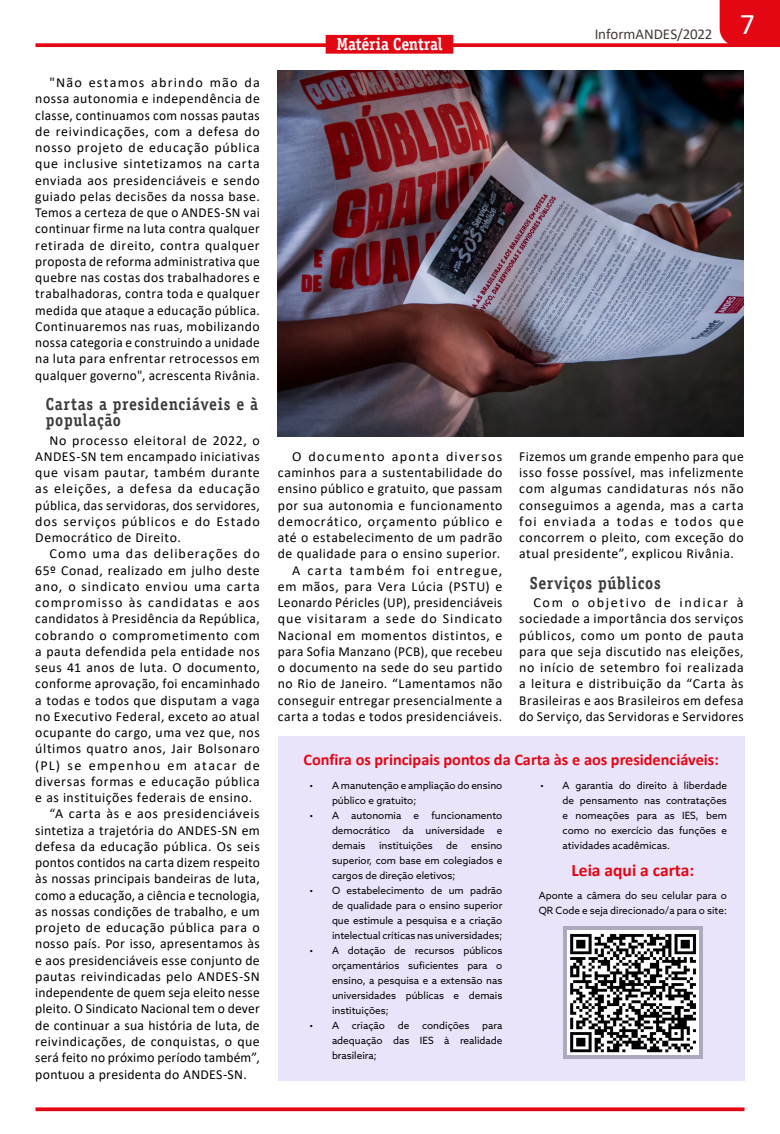
<style>
.page{position:relative;width:780px;height:1134px;background:#fff}
.page>*{position:absolute;margin:0;border:0;box-sizing:border-box;transform-origin:0 0}
.t1{font:30px "Calibri";color:#fff}
.t2{font:700 17.5px/16.2px "Officina Serif Std";letter-spacing:.04em;color:#3c3c3b;scale:.9 1}
.t3{font:700 17.5px "Calibri";color:#e30613}
.t4{font:700 17.5px "Officina Serif Std";letter-spacing:-.01em;color:#fff;scale:.9 1}
.t5{font:700 16.25px "Calibri";color:#e30613}
.t6{font:15px "Calibri";letter-spacing:-.005em;color:#453a36}
.t7{font:13.75px/16.2px "Calibri";letter-spacing:.035em;color:#000;text-align:justify}
.t8{font:13.75px "Calibri";letter-spacing:.01em;color:#000}
.t9{font:13.75px "Calibri";letter-spacing:.07em;color:#000}
.t10{font:13.75px "Calibri";letter-spacing:.015em;color:#000}
.t11{font:13.75px "Calibri";letter-spacing:.06em;color:#000}
.t12{font:13.75px "Calibri";letter-spacing:.09em;color:#000}
.t13{font:10px/15px "Azo Sans";color:#000;text-align:justify}
</style>
<div class="page">
<img style="left:278px;top:71px;width:465px;height:366px">
<div style="left:719px;top:0;width:61px;height:43px;background:#e30613"></div>
<svg style="left:35px;top:43px;width:745px;height:4px;background:#e41622"></svg>
<div style="left:325px;top:35px;width:128px;height:19px;background:#e30613"></div>
<svg style="left:35px;top:1107px;width:709px;height:4px;background:#e5202b"></svg>
<div style="left:278px;top:736px;width:466px;height:345px;background:#eae4fa"></div>
<svg style="left:563px;top:926px;width:139px;height:133px;background:#bab6c7"></svg>
<img style="left:567px;top:931px;width:131px;height:123px">
<p class="t7" style="left:35px;top:74px;width:226px;text-indent:14px">"Não estamos abrindo mão da nossa autonomia e independência de classe, continuamos com nossas pautas de reivindicações, com a defesa do nosso projeto de educação pública que inclusive sintetizamos na carta enviada aos presidenciáveis e sendo guiado pelas decisões da nossa base.<br>Temos a certeza de que o ANDES-SN vai continuar firme na luta contra qualquer retirada de direito, contra qualquer proposta de reforma administrativa que quebre nas costas dos trabalhadores e trabalhadoras, contra toda e qualquer medida que ataque a educação pública.<br>Continuaremos nas ruas, mobilizando nossa categoria e construindo a unidade na luta para enfrentar retrocessos em qualquer governo", acrescenta Rivânia.</p>
<p class="t2" style="left:46px;top:396px;width:237px">Cartas a presidenciáveis e à população</p>
<p class="t7" style="left:35px;top:432px;width:226px;text-indent:14px">No processo eleitoral de 2022, o ANDES-SN tem encampado iniciativas que visam pautar, também durante as eleições, a defesa da educação pública, das servidoras, dos servidores, dos serviços públicos e do Estado Democrático de Direito.</p>
<p class="t9" style="left:49px;top:544px;width:212px">Como uma das deliberações do</p>
<p class="t7" style="left:35px;top:562px;width:226px">65º Conad, realizado em julho deste</p>
<p class="t11" style="left:35px;top:577px;width:226px">ano, o sindicato enviou uma carta</p>
<p class="t9" style="left:35px;top:593px;width:226px">compromisso às candidatas e aos</p>
<p class="t7" style="left:35px;top:610px;width:226px">candidatos à Presidência da República,</p>
<p class="t7" style="left:35px;top:627px;width:226px">cobrando o comprometimento com</p>
<p class="t7" style="left:35px;top:643px;width:226px">a pauta defendida pela entidade nos</p>
<p class="t7" style="left:35px;top:659px;width:226px">seus 41 anos de luta. O documento,</p>
<p class="t7" style="left:35px;top:675px;width:226px">conforme aprovação, foi encaminhado</p>
<p class="t7" style="left:35px;top:692px;width:226px">a todas e todos que disputam a vaga</p>
<p class="t7" style="left:35px;top:708px;width:226px">no Executivo Federal, exceto ao atual</p>
<p class="t7" style="left:35px;top:724px;width:226px">ocupante do cargo, uma vez que, nos</p>
<p class="t7" style="left:35px;top:740px;width:226px">últimos quatro anos, Jair Bolsonaro</p>
<p class="t12" style="left:35px;top:756px;width:226px">(PL) se empenhou em atacar de</p>
<p class="t7" style="left:35px;top:773px;width:226px">diversas formas e educação pública</p>
<p class="t7" style="left:35px;top:789px;width:218px">e as instituições federais de ensino.</p>
<p class="t7" style="left:49px;top:805px;width:212px">“A carta às e aos presidenciáveis</p>
<p class="t7" style="left:35px;top:822px;width:226px">sintetiza a trajetória do ANDES-SN em</p>
<p class="t7" style="left:35px;top:838px;width:226px">defesa da educação pública. Os seis</p>
<p class="t8" style="left:35px;top:853px;width:226px">pontos contidos na carta dizem respeito</p>
<p class="t7" style="left:35px;top:870px;width:226px">às nossas principais bandeiras de luta,</p>
<p class="t8" style="left:35px;top:886px;width:226px">como a educação, a ciência e tecnologia,</p>
<p class="t7" style="left:35px;top:903px;width:226px">as nossas condições de trabalho, e um</p>
<p class="t7" style="left:35px;top:919px;width:226px">projeto de educação pública para o</p>
<p class="t7" style="left:35px;top:935px;width:226px">nosso país. Por isso, apresentamos às</p>
<p class="t7" style="left:35px;top:952px;width:226px">e aos presidenciáveis esse conjunto de</p>
<p class="t7" style="left:35px;top:968px;width:226px">pautas reivindicadas pelo ANDES-SN</p>
<p class="t7" style="left:35px;top:984px;width:226px">independente de quem seja eleito nesse</p>
<p class="t8" style="left:35px;top:999px;width:226px">pleito. O Sindicato Nacional tem o dever</p>
<p class="t10" style="left:35px;top:1016px;width:226px">de continuar a sua história de luta, de</p>
<p class="t7" style="left:35px;top:1033px;width:226px">reivindicações, de conquistas, o que</p>
<p class="t8" style="left:35px;top:1048px;width:226px">será feito no próximo período também”,</p>
<p class="t7" style="left:35px;top:1065px;width:213px">pontuou a presidenta do ANDES-SN.</p>
<p class="t4" style="left:336px;top:33px;width:119px">Matéria Central</p>
<p class="t6" style="left:594px;top:24px;width:119px">InformANDES/2022</p>
<h1 class="t1" style="left:740px;top:4px;width:17px">7</h1>
<p class="t7" style="left:278px;top:448px;width:226px;text-align:right">O documento aponta diversos caminhos para a sustentabilidade do ensino público e gratuito, que passam por sua autonomia e funcionamento democrático, orçamento público e até o estabelecimento de um padrão de qualidade para o ensino superior.<br>A carta também foi entregue, em mãos, para Vera Lúcia (PSTU) e Leonardo Péricles (UP), presidenciáveis que visitaram a sede do Sindicato Nacional em momentos distintos, e para Sofia Manzano (PCB), que recebeu o documento na sede do seu partido no Rio de Janeiro. “Lamentamos não conseguir entregar presencialmente a carta a todas e todos presidenciáveis.</p>
<p class="t7" style="left:519px;top:448px;width:226px">Fizemos um grande empenho para que isso fosse possível, mas infelizmente com algumas candidaturas nós não conseguimos a agenda, mas a carta foi enviada a todas e todos que concorrem o pleito, com exceção do atual presidente”, explicou Rivânia.</p>
<p class="t2" style="left:530px;top:575px;width:147px">Serviços públicos</p>
<p class="t7" style="left:519px;top:594px;width:226px;text-indent:14px">Com o objetivo de indicar à sociedade a importância dos serviços públicos, como um ponto de pauta para que seja discutido nas eleições, no início de setembro foi realizada a leitura e distribuição da “Carta às Brasileiras e aos Brasileiros em defesa do Serviço, das Servidoras e Servidores</p>
<p class="t5" style="left:303px;top:748px;width:417px">Confira os principais pontos da Carta às e aos presidenciáveis:</p>
<p class="t13" style="left:562px;top:778px;width:166px;text-indent:-22px">• A garantia do direito à liberdade de pensamento nas contratações e nomeações para as IES, bem como no exercício das funções e atividades acadêmicas.</p>
<p class="t3" style="left:571px;top:858px;width:124px">Leia aqui a carta:</p>
<p class="t13" style="left:539px;top:887px;width:190px">Aponte a câmera do seu celular para o<br>QR Code e seja direcionado/a para o site:</p>
<p class="t13" style="left:332px;top:778px;width:172px;text-indent:-23px">• A manutenção e ampliação do ensino público e gratuito;</p>
<p class="t13" style="left:332px;top:808px;width:172px;text-indent:-23px">• A autonomia e funcionamento democrático da universidade e demais</p>
<p class="t13" style="left:379px;top:838px;width:55px">instituições</p>
<p class="t13" style="left:446px;top:838px;width:13px">de</p>
<p class="t13" style="left:332px;top:838px;width:172px;text-indent:139px">ensino superior, com base em colegiados e cargos de direção eletivos;</p>
<p class="t13" style="left:332px;top:883px;width:172px;text-indent:-23px">• O estabelecimento de um padrão de qualidade para o ensino superior que estimule a pesquisa e a criação intelectual críticas nas universidades;</p>
<p class="t13" style="left:332px;top:943px;width:172px;text-indent:-23px">• A dotação de recursos públicos orçamentários suficientes para o ensino, a pesquisa e a extensão nas universidades públicas e demais instituições;</p>
<p class="t13" style="left:309px;top:1018px;width:31px">• A</p>
<p class="t13" style="left:352px;top:1018px;width:35px">criação</p>
<p class="t13" style="left:397px;top:1018px;width:13px">de</p>
<p class="t13" style="left:422px;top:1018px;width:49px">condições</p>
<p class="t13" style="left:332px;top:1018px;width:172px;text-indent:150px">para adequação das IES à realidade brasileira;</p>
</div>
